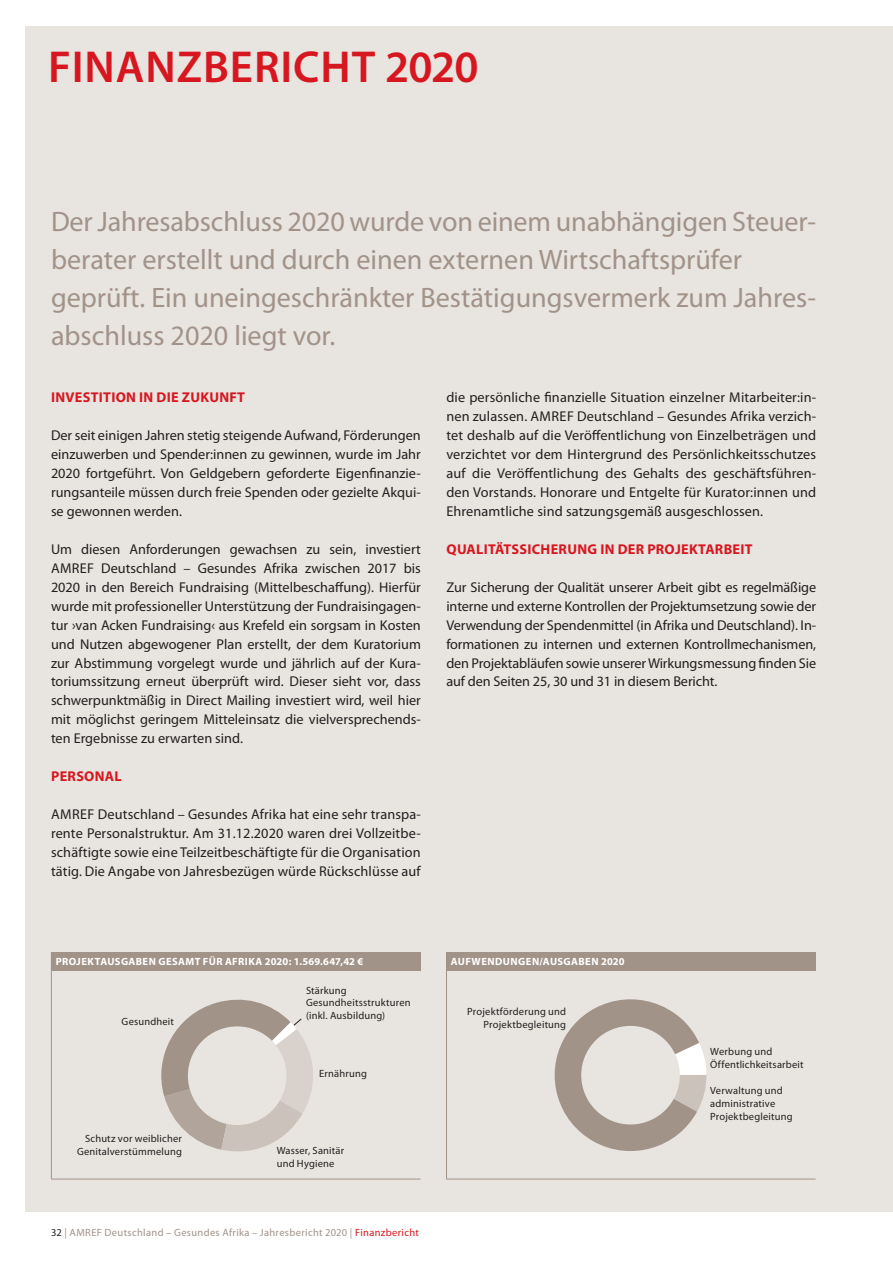
<style>
.page{position:relative;width:893px;height:1263px;background:#fff}
.page>*{position:absolute;margin:0;border:0;box-sizing:border-box;transform-origin:0 0}
.t1{font:600 45px "Myriad Pro";letter-spacing:.02em;color:#d7171f}
.t2{font:28.2px/38px "Myriad Pro";color:#a29389}
.t3{font:14.25px/18.9px "Myriad Pro";color:#231f20;text-align:justify}
.t4{font:700 14.25px "Myriad Pro";letter-spacing:.02em;color:#d7171f}
.t5{font:10.5px/12.8px "Myriad Pro";letter-spacing:.015em;color:#231f20}
.t6{font:700 10.5px "Myriad Pro";letter-spacing:.04em;color:#fff}
.t7{font:10.5px "Myriad Pro";letter-spacing:.03em;color:#a29389}
.s1{color:#231f20}
.s2{color:#d7171f}
</style>
<div class="page">
<div style="left:26px;top:26px;width:867px;height:1186px;background:#e8e4e0"></div>
<div style="left:51px;top:952px;width:369px;height:19px;background:#a29389"></div>
<hr style="left:51px;top:1179px;width:369px;height:1px;background:#a29389">
<hr style="left:51px;top:971px;width:1px;height:208px;background:#a29389">
<svg style="left:161px;top:999px;width:152px;height:153px"></svg>
<div style="left:446px;top:952px;width:369px;height:19px;background:#a29389"></div>
<hr style="left:446px;top:1179px;width:369px;height:1px;background:#a29389">
<hr style="left:446px;top:971px;width:1px;height:208px;background:#a29389">
<svg style="left:554px;top:999px;width:152px;height:152px"></svg>
<div style="left:581px;top:1026px;width:99px;height:98px;background:#e8e4e0;border-radius:50%"></div>
<h1 class="t1" style="left:48px;top:40px;width:432px">FINANZBERICHT 2020</h1>
<h2 class="t2" style="left:51px;top:205px;width:766px">Der Jahresabschluss 2020 wurde von einem unabhängigen Steuer - berater erstellt und durch einen externen Wirtschaftsprüfer geprüft. Ein uneingeschränkter Bestätigungsvermerk zum Jahres&shy;abschluss 2020 liegt vor.</h2>
<p class="t4" style="left:51px;top:389px;width:195px">INVESTITION IN DIE ZUKUNFT</p>
<p class="t3" style="left:51px;top:427px;width:371px">Der seit einigen Jahren stetig steigende Aufwand, Förderungen einzuwerben und Spender:innen zu gewinnen, wurde im Jahr 2020 fortgeführt. Von Geldgebern geforderte Eigenfinanzie&shy;rungsanteile müssen durch freie Spenden oder gezielte Akqui&shy;se gewonnen werden.</p>
<p class="t3" style="left:51px;top:540px;width:371px">Um diesen Anforderungen gewachsen zu sein, investiert AMREF Deutschland – Gesundes Afrika zwischen 2017 bis 2020 in den Bereich Fund raising (Mittelbeschaffung). Hierfür wurde mit professioneller Unterstützung der Fundraisingagen&shy;tur ›van Acken Fundraising‹ aus Krefeld ein sorgsam in Kosten und Nutzen abgewogener Plan erstellt, der dem Kuratorium zur Abstimmung vorgelegt wurde und jährlich auf der Kura&shy;toriumssitzung erneut überprüft wird. Dieser sieht vor, dass schwerpunktmäßig in Direct Mailing investiert wird, weil hier mit möglichst geringem Mittel einsatz die vielversprechends&shy;ten Ergebnisse zu erwarten sind.</p>
<p class="t4" style="left:51px;top:768px;width:72px">PERSONAL</p>
<p class="t3" style="left:51px;top:806px;width:371px">AMREF Deutschland – Gesundes Afrika hat eine sehr transpa&shy;rente Personal struktur. Am 31.12.2020 waren drei Vollzeitbe&shy;schäftigte sowie eine Teilzeitbeschäftigte für die Organisation tätig. Die Angabe von Jahresbezügen würde Rückschlüsse auf</p>
<p class="t3" style="left:446px;top:389px;width:371px">die persönliche finanzielle Situation einzelner Mitarbeiter:in&shy;nen zulassen. AMREF Deutschland – Gesundes Afrika verzich&shy;tet deshalb auf die Veröffentlichung von Einzelbeträgen und verzichtet vor dem Hintergrund des Persönlichkeitsschutzes auf die Veröffent lichung des Gehalts des geschäftsführen&shy;den Vorstands. Honorare und Entgelte für Kurator:innen und Ehren amtliche sind satzungsgemäß ausgeschlossen.</p>
<p class="t4" style="left:446px;top:541px;width:308px">QUALITÄTSSICHERUNG IN DER PROJEKTARBEIT</p>
<p class="t3" style="left:446px;top:578px;width:371px">Zur Sicherung der Qualität unserer Arbeit gibt es regelmäßige interne und externe Kontrollen der Projektumsetzung sowie der Verwendung der Spendenmittel (in Afrika und Deutschland). In&shy;formationen zu internen und externen Kontrollmechanismen, den Projektabläufen sowie unserer Wirkungsmessung finden Sie auf den Seiten 25, 30 und 31 in diesem Bericht.</p>
<p class="t6" style="left:56px;top:956px;width:309px">PROJEKTAUSGABEN GESAMT FÜR AFRIKA 2020: 1.569.647,42 €</p>
<p class="t5" style="left:122px;top:1015px;width:54px">Gesundheit</p>
<p class="t5" style="left:77px;top:1133px;width:106px;text-align:right">Schutz vor weiblicher<br>Genitalverstümmelung</p>
<p class="t5" style="left:306px;top:984px;width:106px">Stärkung<br>Gesundheits strukturen (inkl. Ausbildung)</p>
<p class="t5" style="left:319px;top:1068px;width:49px">Ernährung</p>
<p class="t5" style="left:277px;top:1145px;width:69px">Wasser, Sanitär und Hygiene</p>
<p class="t7" style="left:51px;top:1229px;width:369px"><span class="s1">32</span> | AMREF Deutschland – Gesundes Afrika – Jahresbericht 2020 | <span class="s2">Finanzbericht</span></p>
<p class="t6" style="left:451px;top:956px;width:175px">AUFWENDUNGEN/AUSGABEN 2020</p>
<p class="t5" style="left:467px;top:1006px;width:100px;text-align:right">Projektförderung und<br>Projektbegleitung</p>
<p class="t5" style="left:710px;top:1046px;width:95px">Werbung und<br>Öffentlichkeitsarbeit</p>
<p class="t5" style="left:710px;top:1085px;width:84px">Verwaltung und administrative<br>Projektbegleitung</p>
</div>
